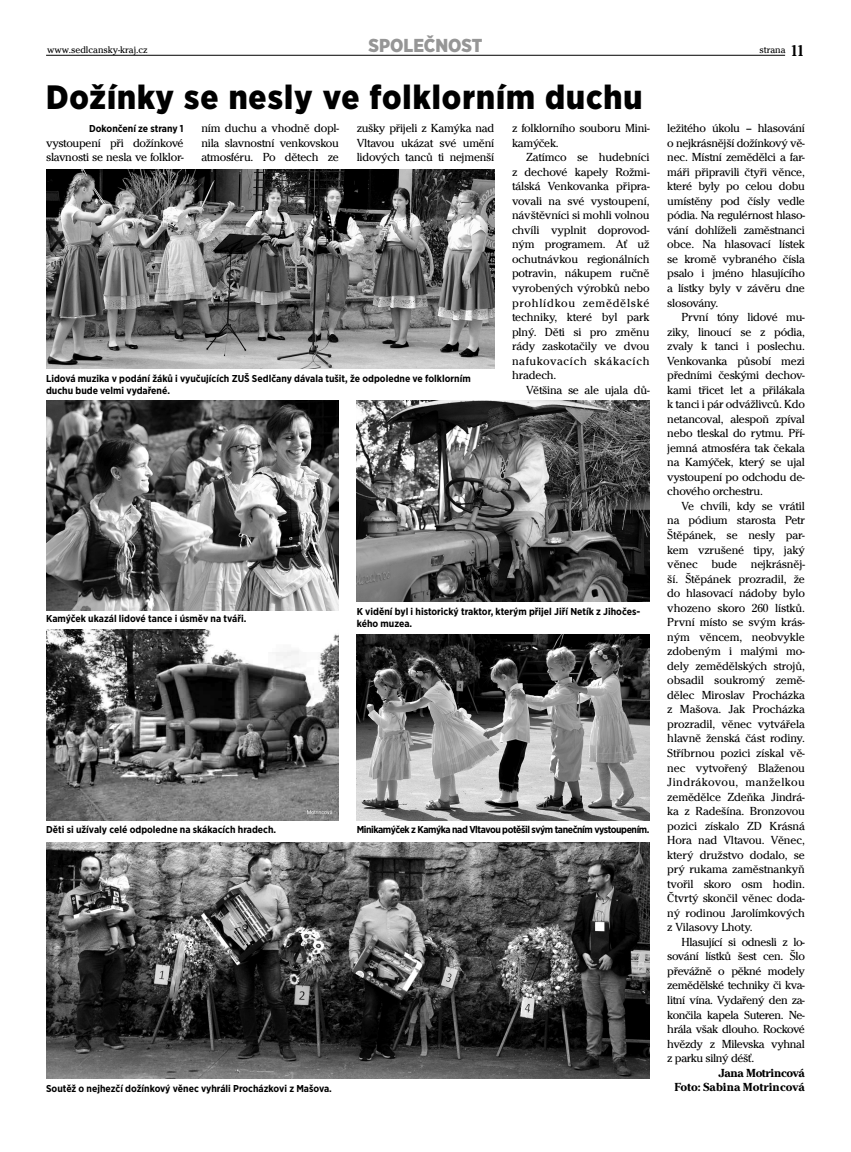
<style>
.page{position:relative;width:851px;height:1152px;background:#fff}
.page>*{position:absolute;margin:0;border:0;box-sizing:border-box;transform-origin:0 0}
.t1{font:900 condensed 33.75px "Gotham CE";letter-spacing:.03em;color:#000}
.t2{font:900 condensed 18.75px "Gotham CE";color:#969696}
.t3{font:12.12px/14.5px "Cheltenham Itc TOT";letter-spacing:-.02em;color:#000;text-align:justify}
.t4{font:700 12.12px/14.5px "Cheltenham Itc TOT";letter-spacing:-.015em;color:#000;text-align:right}
.t5{font:700 condensed 10px/12px "Gotham CE";color:#000}
.t6{font:700 condensed 10px "Gotham CE";letter-spacing:-.04em;color:#000}
.t7{font:10px "Cheltenham Itc TOT";color:#000}
.s1{font-weight:700;font-stretch:condensed;font-size:16.25px}
</style>
<div class="page">
<hr style="left:46px;top:55px;width:739px;height:1px;background:#000">
<img style="left:46px;top:170px;width:448px;height:199px">
<img style="left:356px;top:634px;width:293px;height:186px">
<img style="left:46px;top:400px;width:293px;height:210px">
<img style="left:46px;top:842px;width:603px;height:236px">
<img style="left:46px;top:629px;width:293px;height:191px">
<img style="left:356px;top:400px;width:293px;height:202px">
<p class="t7" style="left:47px;top:46px;width:102px">www.sedlcansky-kraj.cz</p>
<h2 class="t2" style="left:368px;top:39px;width:115px">SPOLEČNOST</h2>
<p class="t7" style="left:759px;top:46px;width:47px">strana <span class="s1">11</span></p>
<h1 class="t1" style="left:46px;top:85px;width:597px">Dožínky se nesly ve folklorním duchu</h1>
<p class="t3" style="left:201px;top:122px;width:139px">ním duchu a vhodně dopl&shy;nila slavnostní venkovskou atmosféru. Po dětech ze</p>
<p class="t3" style="left:356px;top:122px;width:139px">zušky přijeli z Kamýka nad Vltavou ukázat své umění lidových tanců ti nejmenší</p>
<p class="t3" style="left:512px;top:122px;width:139px">z folklorního souboru Mini&shy;kamýček.</p>
<p class="t5" style="left:89px;top:123px;width:96px">Dokončení ze strany 1</p>
<p class="t3" style="left:46px;top:136px;width:139px">vystoupení při dožínkové slavnosti se nesla ve folklor-</p>
<p class="t3" style="left:512px;top:151px;width:139px;text-indent:14px">Zatímco se hudebníci z dechové kapely Rožmi&shy;tálská Venkovanka připra&shy;vovali na své vystoupení, návštěvníci si mohli volnou chvíli vyplnit doprovod&shy;ným programem. Ať už ochutnávkou regionálních potravin, nákupem ručně vyrobených výrobků nebo prohlídkou zemědělské techniky, které byl park plný. Děti si pro změnu rády zaskotačily ve dvou nafukovacích skákacích hradech.</p>
<p class="t3" style="left:526px;top:383px;width:125px">Většina se ale ujala dů-</p>
<p class="t5" style="left:46px;top:373px;width:426px">Lidová muzika v podání žáků i vyučujících ZUŠ Sedlčany dávala tušit, že odpoledne ve folklorním duchu bude velmi vydařené.</p>
<p class="t5" style="left:46px;top:613px;width:202px">Kamýček ukazál lidové tance i úsměv na tváři.</p>
<p class="t5" style="left:46px;top:824px;width:231px">Děti si užívaly celé odpoledne na skákacích hradech.</p>
<p class="t5" style="left:356px;top:606px;width:285px">K vidění byl i historický traktor, kterým přijel Jiří Netík z Jihočes&shy;kého muzea.</p>
<p class="t6" style="left:356px;top:826px;width:294px">Minikamýček z Kamýka nad Vltavou potěšil svým tanečním vystoupením.</p>
<p class="t5" style="left:46px;top:1082px;width:287px">Soutěž o nejhezčí dožínkový věnec vyhráli Procházkovi z Mašova.</p>
<p class="t3" style="left:667px;top:122px;width:139px">ležitého úkolu – hlasování o nejkrásnější dožínkový vě&shy;nec. Místní zemědělci a far&shy;máři připravili čtyři věnce, které byly po celou dobu umístěny pod čísly vedle pódia. Na regulérnost hlaso&shy;vání dohlíželi zaměstnanci obce. Na hlasovací lístek se kromě vybraného čísla psalo i jméno hlasujícího a lístky byly v závěru dne slosovány.</p>
<p class="t3" style="left:667px;top:311px;width:139px;text-indent:14px">První tóny lidové mu&shy;ziky, linoucí se z pódia, zvaly k tanci i poslechu.<br>Venkovanka působí mezi předními českými dechov&shy;kami třicet let a přilákala k tanci i pár odvážlivců. Kdo netancoval, alespoň zpíval nebo tleskal do rytmu. Pří&shy;jemná atmosféra tak čekala na Kamýček, který se ujal vystoupení po odchodu de&shy;chového orchestru.</p>
<p class="t3" style="left:667px;top:500px;width:139px;text-indent:14px">Ve chvíli, kdy se vrátil na pódium starosta Petr Štěpánek, se nesly par&shy;kem vzrušené tipy, jaký věnec bude nejkrásněj&shy;ší. Štěpánek prozradil, že do hlasovací nádoby bylo vhozeno skoro 260 lístků.<br>První místo se svým krás&shy;ným věncem, neobvykle zdobeným i malými mo&shy;dely zemědělských strojů, obsadil soukromý země&shy;dělec Miroslav Procházka z Mašova. Jak Procházka prozradil, věnec vytvářela hlavně ženská část rodiny.<br>Stříbrnou pozici získal vě&shy;nec vytvořený Blaženou Jindrákovou, manželkou zemědělce Zdeňka Jindrá&shy;ka z Radešína. Bronzovou pozici získalo ZD Krásná Hora nad Vltavou. Věnec, který družstvo dodalo, se prý rukama zaměstnankyň tvořil skoro osm hodin.<br>Čtvrtý skončil věnec doda&shy;ný rodinou Jarolímkových z Vilasovy Lhoty.</p>
<p class="t3" style="left:667px;top:935px;width:139px;text-indent:14px">Hlasující si odnesli z lo&shy;sování lístků šest cen. Šlo převážně o pěkné modely zemědělské techniky či kva&shy;litní vína. Vydařený den za&shy;končila kapela Suteren. Ne&shy;hrála však dlouho. Rockové hvězdy z Milevska vyhnal z parku silný déšť.</p>
<p class="t4" style="left:674px;top:1066px;width:132px">Jana Motrincová<br>Foto: Sabina Motrincová</p>
</div>
